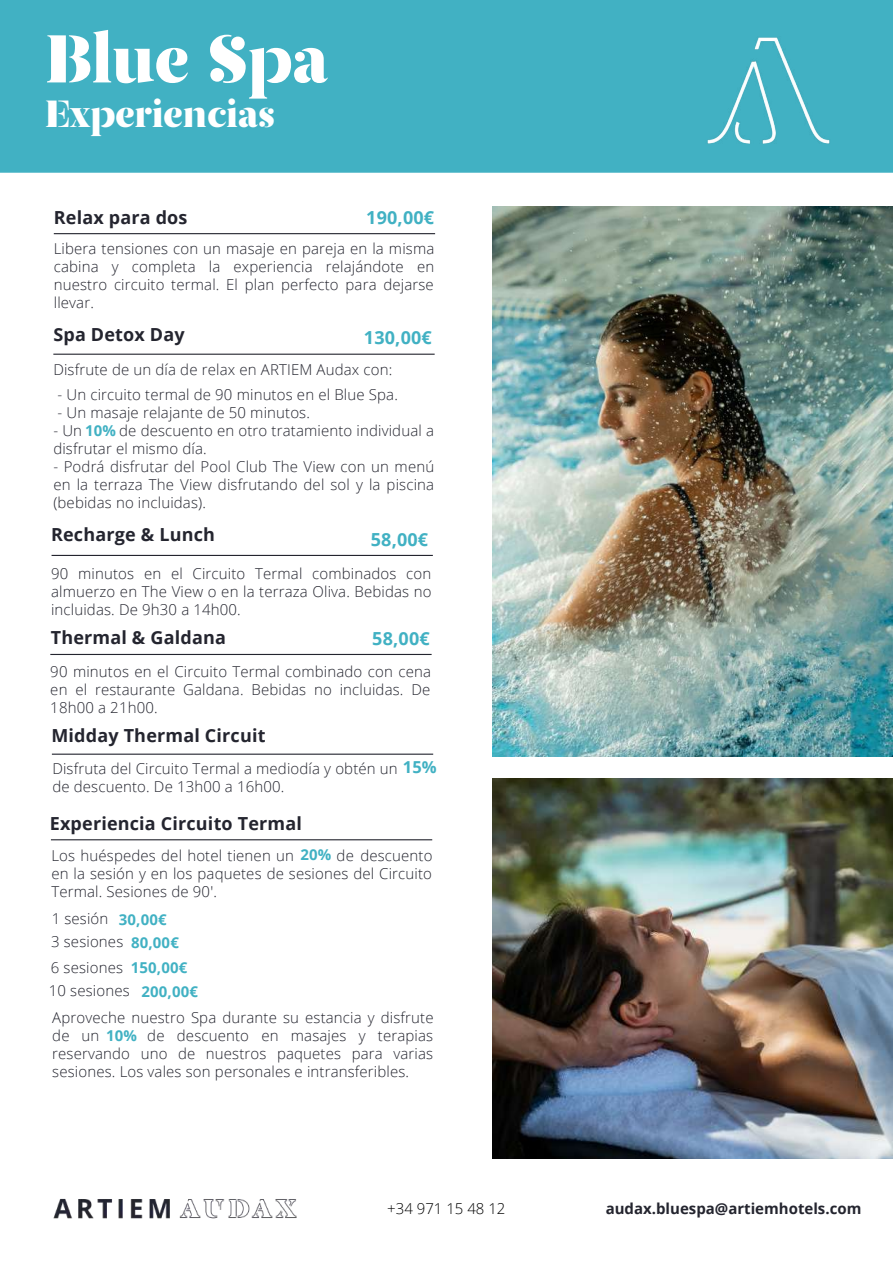
<style>
.page{position:relative;width:893px;height:1264px;background:#fff}
.page>*{position:absolute;margin:0;border:0;box-sizing:border-box;transform-origin:0 0}
.t1{font:74.85px "Artiem";color:#fff}
.t2{font:42px "Artiem";color:#fff}
.t3{font:700 18px "Open Sans";letter-spacing:.01em;color:#24252f}
.t4{font:700 18px "Open Sans";letter-spacing:.01em;color:#41b1c3}
.t5{font:300 15px/18px "Open Sans";letter-spacing:.01em;color:#24252f;text-align:justify}
.t6{font:700 15px "Open Sans";color:#24252f}
.t7{font:700 15px/26px "Open Sans";letter-spacing:.01em;color:#41b1c3}
.t8{font:300 15px "Open Sans";color:#000}
.s1{font-weight:700;color:#41b1c3}
.s2{font-weight:700;font-size:16.5px;color:#41b1c3}
.s3{font-weight:300;color:#24252f}
</style>
<div class="page">
<img style="left:492px;top:206px;width:400px;height:550px">
<div style="left:0;top:0;width:892px;height:173px;background:#41b1c3"></div>
<img style="left:492px;top:778px;width:400px;height:380px">
<hr style="left:54px;top:233px;width:381px;height:1px;background:#24252f">
<img style="left:707px;top:37px;width:123px;height:107px">
<hr style="left:53px;top:353px;width:381px;height:2px;background:#24252f">
<hr style="left:52px;top:555px;width:381px;height:1px;background:#24252f">
<hr style="left:50px;top:654px;width:381px;height:1px;background:#24252f">
<hr style="left:52px;top:753px;width:381px;height:1px;background:#24252f">
<hr style="left:51px;top:839px;width:381px;height:1px;background:#24252f">
<img style="left:53px;top:1198px;width:244px;height:21px">
<h1 class="t1" style="left:45px;top:26px;width:285px">Blue Spa</h1>
<h2 class="t2" style="left:45px;top:96px;width:231px">Experiencias</h2>
<p class="t3" style="left:54px;top:204px;width:135px">Relax para dos</p>
<p class="t5" style="left:54px;top:239px;width:382px">Libera tensiones con un masaje en pareja en la misma cabina y completa la experiencia relajándote en nuestro circuito termal. El plan perfecto para dejarse llevar.</p>
<p class="t4" style="left:366px;top:204px;width:69px">190,00€</p>
<p class="t3" style="left:53px;top:322px;width:133px">Spa Detox Day</p>
<p class="t5" style="left:53px;top:360px;width:340px">Disfrute de un día de relax en ARTIEM Audax con:</p>
<p class="t5" style="left:57px;top:385px;width:342px">- Un circuito termal de 90 minutos en el Blue Spa.</p>
<p class="t5" style="left:57px;top:403px;width:254px">- Un masaje relajante de 50 minutos.</p>
<p class="t5" style="left:53px;top:421px;width:382px">- Un <span class="s1">10%</span> de descuento en otro tratamiento individual a disfrutar el mismo día.</p>
<p class="t5" style="left:53px;top:457px;width:382px">- Podrá disfrutar del Pool Club The View con un menú en la terraza The View disfrutando del sol y la piscina (bebidas no incluidas).</p>
<p class="t4" style="left:364px;top:325px;width:69px">130,00€</p>
<p class="t3" style="left:51px;top:522px;width:165px">Recharge &amp; Lunch</p>
<p class="t5" style="left:51px;top:564px;width:382px">90 minutos en el Circuito Termal combinados con almuerzo en The View o en la terraza Oliva. Bebidas no incluidas. De 9h30 a 14h00.</p>
<p class="t4" style="left:371px;top:527px;width:59px">58,00€</p>
<p class="t3" style="left:51px;top:625px;width:177px">Thermal &amp; Galdana</p>
<p class="t5" style="left:50px;top:662px;width:382px">90 minutos en el Circuito Termal combinado con cena en el restaurante Galdana. Bebidas no incluidas. De 18h00 a 21h00.</p>
<p class="t4" style="left:372px;top:626px;width:59px">58,00€</p>
<p class="t3" style="left:51px;top:722px;width:215px">Midday Thermal Circuit</p>
<p class="t5" style="left:52px;top:777px;width:233px">de descuento. De 13h00 a 16h00.</p>
<p class="t3" style="left:50px;top:810px;width:254px">Experiencia Circuito Termal</p>
<p class="t5" style="left:52px;top:759px;width:386px">Disfruta del Circuito Termal a mediodía y obtén un <span class="s2">15%</span></p>
<p class="t5" style="left:51px;top:845px;width:382px">Los huéspedes del hotel tienen un <span class="s1">20%</span> de descuento en la sesión y en los paquetes de sesiones del Circuito Termal. Sesiones de 90'.</p>
<p class="t5" style="left:52px;top:909px;width:117px">1 sesión <span class="s1">30,00€</span></p>
<p class="t7" style="left:131px;top:928px;width:58px;text-indent:-80px"><span class="s3">3 sesiones</span> 80,00€<br>150,00€</p>
<p class="t7" style="left:141px;top:977px;width:58px">200,00€</p>
<p class="t5" style="left:49px;top:955px;width:82px;line-height:23.1px">6 sesiones<br>10 sesiones</p>
<p class="t5" style="left:52px;top:1008px;width:383px">Aproveche nuestro Spa durante su estancia y disfrute de un <span class="s1">10%</span></p>
<p class="t5" style="left:52px;top:1026px;width:382px;text-indent:95px">de descuento en masajes y terapias reservando uno de nuestros paquetes para varias sesiones. Los vales son personales e intransferibles.</p>
<p class="t8" style="left:387px;top:1198px;width:120px">+34 971 15 48 12</p>
<p class="t6" style="left:605px;top:1198px;width:257px">audax.bluespa@artiemhotels.com</p>
</div>
